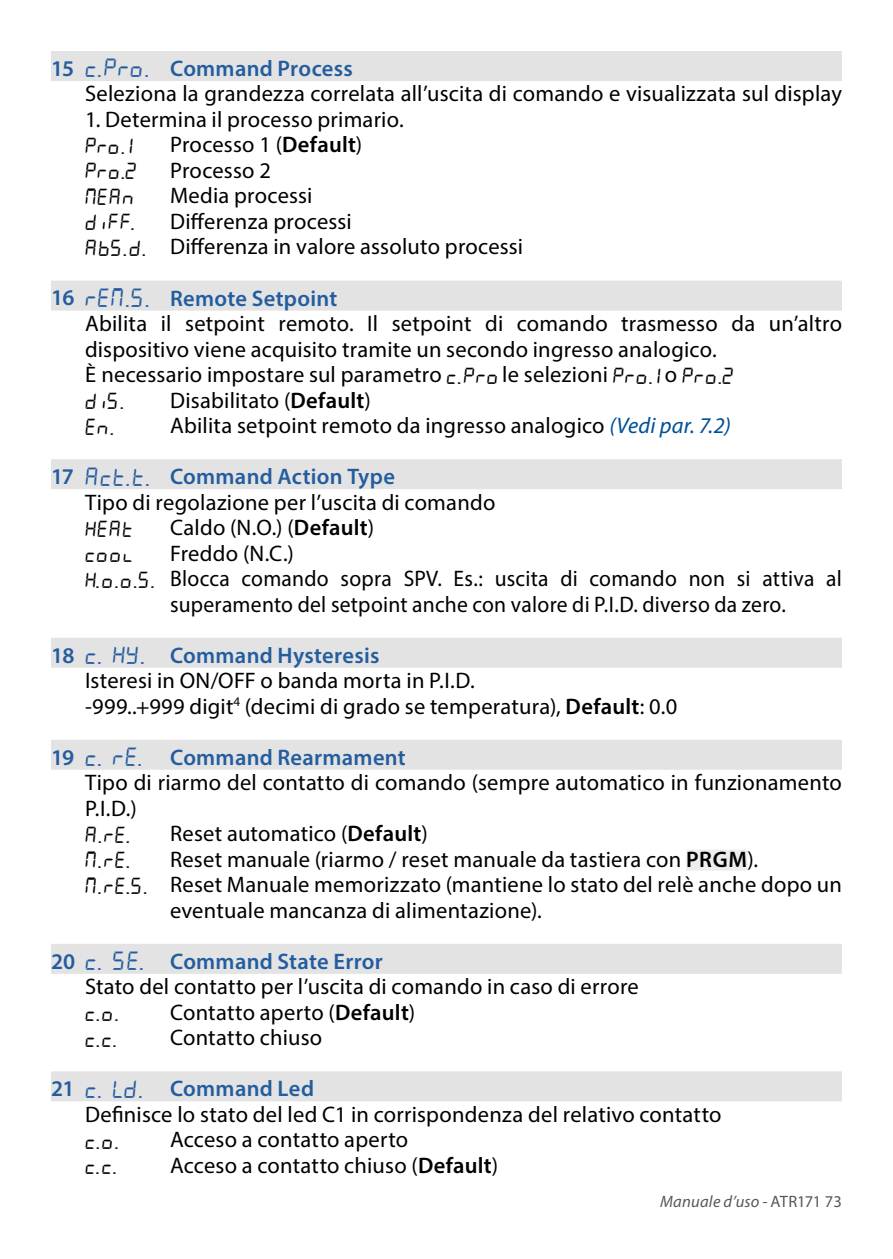
<style>
.page{position:relative;width:893px;height:1259px;background:#fff}
.page>*{position:absolute;margin:0;border:0;box-sizing:border-box;transform-origin:0 0}
.t1{font:22.5px/25.5px "Myriad Pro";letter-spacing:.01em;color:#000}
.t2{font:22.5px "Myriad Pro";letter-spacing:.01em;color:#000;scale:.96 1}
.t3{font:22.5px "Pix 7 Segs";letter-spacing:.01em;color:#000}
.t4{font:italic 16.5px "Myriad Pro";letter-spacing:.015em;color:#575756}
.s1{font-weight:600;color:#245d9f}
.s2{font-family:"Pix 7 Segs";font-size:25.5px;color:#245d9f}
.s3{font-weight:600}
.s4{font-family:"Pix 7 Segs"}
.s5{font-style:italic;color:#005095}
.s6{font-style:normal}
</style>
<div class="page">
<div style="left:51px;top:51px;width:791px;height:30px;background:#e3e3e3"></div>
<div style="left:51px;top:281px;width:791px;height:30px;background:#e3e3e3"></div>
<div style="left:51px;top:459px;width:791px;height:30px;background:#e3e3e3"></div>
<div style="left:51px;top:638px;width:791px;height:30px;background:#e3e3e3"></div>
<div style="left:51px;top:740px;width:791px;height:30px;background:#e3e3e3"></div>
<div style="left:686px;top:849px;width:61px;height:21px;background:#ededed"></div>
<div style="left:51px;top:944px;width:791px;height:30px;background:#e3e3e3"></div>
<div style="left:51px;top:1071px;width:791px;height:30px;background:#e3e3e3"></div>
<p class="t1" style="left:85px;top:55px;width:758px;text-indent:-34px"><span class="s1">15</span> <span class="s2">c.pro.</span> <span class="s1">Command Process<br></span>Seleziona la grandezza correlata all’uscita di comando e visualizzata sul display</p>
<p class="t1" style="left:85px;top:106px;width:320px">1. Determina il processo primario.</p>
<p class="t3" style="left:85px;top:133px;width:50px">pro.1</p>
<p class="t1" style="left:170px;top:132px;width:194px">Processo 1 (<span class="s3">Default</span>)</p>
<p class="t3" style="left:85px;top:158px;width:53px">pro.2</p>
<p class="t1" style="left:170px;top:157px;width:102px">Processo 2</p>
<p class="t3" style="left:85px;top:184px;width:51px">Mean</p>
<p class="t1" style="left:170px;top:183px;width:144px">Media processi</p>
<p class="t3" style="left:85px;top:209px;width:52px">diff.</p>
<p class="t1" style="left:85px;top:208px;width:440px;text-indent:85px">Differenza processi<br><span class="s4">abs.d.</span> Differenza in valore assoluto processi</p>
<p class="t1" style="left:85px;top:285px;width:758px;text-indent:-34px"><span class="s1">16</span> <span class="s2">rem.s.</span> <span class="s1">Remote Setpoint<br></span>Abilita il setpoint remoto. Il setpoint di comando trasmesso da un’altro dispositivo viene acquisito tramite un secondo ingresso analogico.<br>È necessario impostare sul parametro <span class="s4">c.pro</span> le selezioni <span class="s4">pro.1</span> o <span class="s4">pro.2</span></p>
<p class="t3" style="left:85px;top:388px;width:41px">dis.</p>
<p class="t1" style="left:170px;top:387px;width:202px">Disabilitato (<span class="s3">Default</span>)</p>
<p class="t3" style="left:85px;top:413px;width:31px">en.</p>
<p class="t1" style="left:170px;top:412px;width:562px">Abilita setpoint remoto da ingresso analogico <span class="s5">(Vedi par. 7.2)</span></p>
<p class="t1" style="left:85px;top:463px;width:412px;text-indent:-34px"><span class="s1">17</span> <span class="s2">act.t.</span> <span class="s1">Command Action Type<br></span>Tipo di regolazione per l’uscita di comando</p>
<p class="t3" style="left:85px;top:515px;width:51px">Heat</p>
<p class="t1" style="left:170px;top:514px;width:206px">Caldo (N.O.) (<span class="s3">Default</span>)</p>
<p class="t3" style="left:85px;top:541px;width:52px">cool</p>
<p class="t1" style="left:170px;top:540px;width:125px">Freddo (N.C.)</p>
<p class="t2" style="left:85px;top:565px;width:790px"><span class="s4">H.o.o.s.</span> Blocca comando sopra SPV. Es.: uscita di comando non si attiva al</p>
<p class="t2" style="left:170px;top:590px;width:643px">superamento del setpoint anche con valore di P.I.D. diverso da zero.</p>
<p class="t1" style="left:85px;top:642px;width:594px;text-indent:-34px"><span class="s1">18</span> <span class="s2">c. Hy.</span> <span class="s1">Command Hysteresis<br></span>Isteresi in ON/OFF o banda morta in P.I.D.<br>-999..+999 digit<sup>4</sup> (decimi di grado se temperatura), <span class="s3">Default</span>: 0.0</p>
<p class="t1" style="left:85px;top:744px;width:758px;text-indent:-34px"><span class="s1">19</span> <span class="s2">c. re.</span> <span class="s1">Command Rearmament<br></span>Tipo di riarmo del contatto di comando (sempre automatico in funzionamento<br>P.I.D.)</p>
<p class="t3" style="left:85px;top:821px;width:47px">a.re.</p>
<p class="t1" style="left:170px;top:820px;width:259px">Reset automatico (<span class="s3">Default</span>)</p>
<p class="t3" style="left:85px;top:847px;width:47px">m.re.</p>
<p class="t1" style="left:170px;top:846px;width:590px">Reset manuale (riarmo / reset manuale da tastiera con <span class="s3">PRGM</span>).</p>
<p class="t1" style="left:85px;top:871px;width:758px"><span class="s4">m.re.s.</span> Reset Manuale memorizzato (mantiene lo stato del relè anche dopo un</p>
<p class="t1" style="left:170px;top:897px;width:373px">eventuale mancanza di alimentazione).</p>
<p class="t1" style="left:85px;top:948px;width:555px;text-indent:-34px"><span class="s1">20</span> <span class="s2">c. se.</span> <span class="s1">Command State Error<br></span>Stato del contatto per l’uscita di comando in caso di errore</p>
<p class="t3" style="left:85px;top:1000px;width:36px">c.o.</p>
<p class="t1" style="left:170px;top:999px;width:247px">Contatto aperto (<span class="s3">Default</span>)</p>
<p class="t3" style="left:85px;top:1025px;width:34px">c.c.</p>
<p class="t1" style="left:170px;top:1024px;width:154px">Contatto chiuso</p>
<p class="t1" style="left:85px;top:1075px;width:638px;text-indent:-34px"><span class="s1">21</span> <span class="s2">c. Ld.</span> <span class="s1">Command Led<br></span>Definisce lo stato del led C1 in corrispondenza del relativo contatto</p>
<p class="t3" style="left:85px;top:1127px;width:36px">c.o.</p>
<p class="t1" style="left:170px;top:1126px;width:240px">Acceso a contatto aperto</p>
<p class="t3" style="left:85px;top:1153px;width:34px">c.c.</p>
<p class="t1" style="left:170px;top:1152px;width:330px">Acceso a contatto chiuso (<span class="s3">Default</span>)</p>
<p class="t4" style="left:660px;top:1191px;width:183px">Manuale d’uso - <span class="s6">ATR171 73</span></p>
</div>
